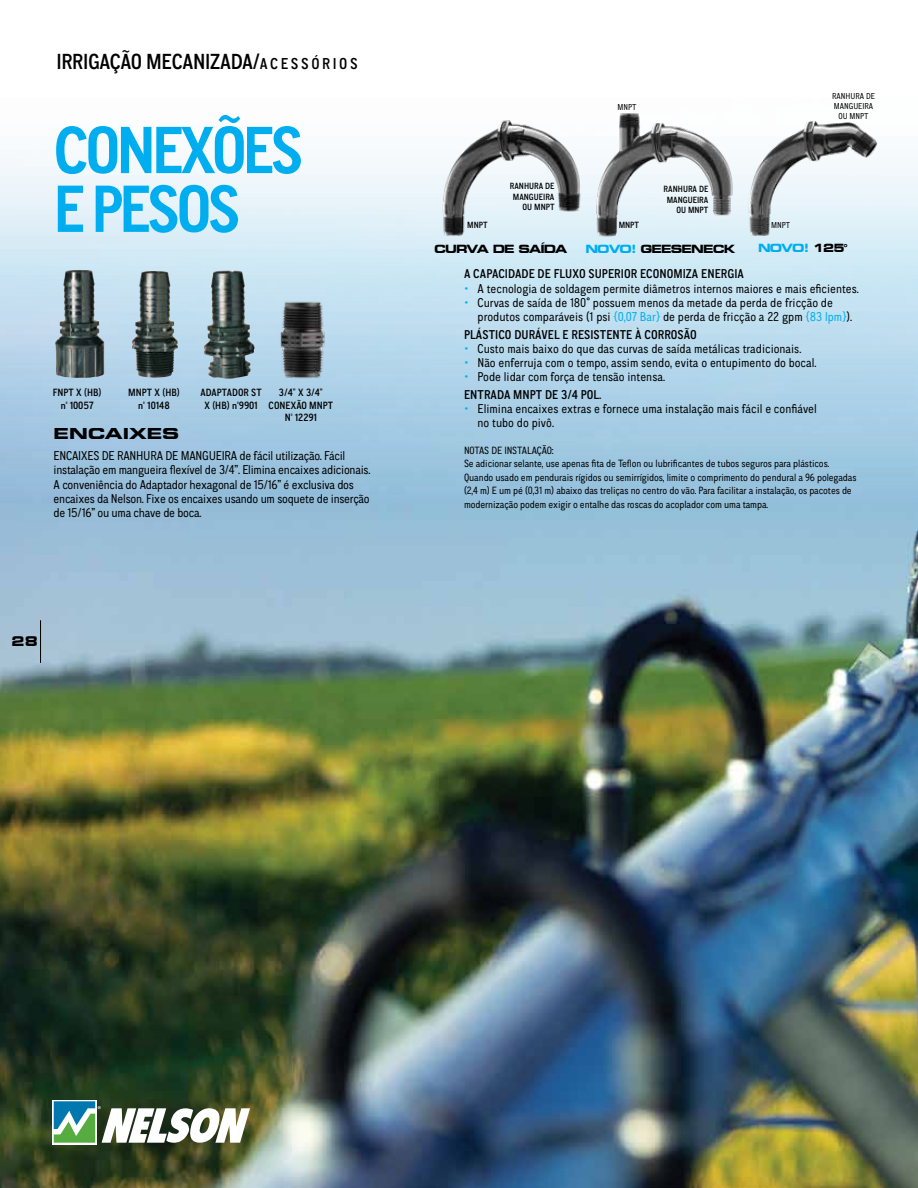
<style>
.page{position:relative;width:918px;height:1188px;background:#fff}
.page>*{position:absolute;margin:0;border:0;box-sizing:border-box;transform-origin:0 0}
.t1{font:700 66.45px/58.8px "CA Normal";letter-spacing:-.055em;color:#00aeef}
.t2{font:500 21.75px "CA Normal";letter-spacing:-.015em;color:#000}
.t3{font:700 expanded 15px "Square 721 BT";color:#000;scale:1.11 1}
.t4{font:700 expanded 13.35px "Square 721 BT";color:#000}
.t5{font:12.75px/14.2px "CA Normal";color:#000}
.t6{font:12.75px/14.2px "CA Normal";letter-spacing:-.02em;color:#000}
.t7{font:500 12.75px "CA Normal";letter-spacing:.005em;color:#000}
.t8{font:700 expanded 11.25px "Square 721 BT";letter-spacing:-.07em;color:#000}
.t9{font:700 expanded 11.25px "Square 721 BT";letter-spacing:-.07em;color:#00aeef}
.t10{font:10.5px/13.5px "CA Normal";letter-spacing:-.01em;color:#000}
.t11{font:500 10.5px/12.6px "CA Normal";letter-spacing:.005em;color:#000;text-align:center}
.t12{font:500 9px/10.8px "CA Normal";color:#000;text-align:right}
.t13{font:8.55px/10.4px "CA Normal";color:#000;text-align:center}
.s1{font-size:15.75px}
.s2{color:#000}
.s3{color:#00aeef}
</style>
<div class="page">
<img style="left:0;top:158px;width:918px;height:1030px">
<img style="left:132px;top:271px;width:46px;height:107px">
<img style="left:204px;top:270px;width:51px;height:109px">
<img style="left:55px;top:270px;width:49px;height:108px">
<img style="left:262px;top:289px;width:76px;height:97px">
<img style="left:439px;top:120px;width:146px;height:144px">
<img style="left:593px;top:113px;width:118px;height:125px">
<img style="left:711px;top:121px;width:207px;height:144px">
<hr style="left:40px;top:620px;width:1px;height:43px;background:#000">
<svg style="left:52px;top:1100px;width:45px;height:44px"></svg>
<svg style="left:54px;top:1101px;width:196px;height:42px"></svg>
<h2 class="t2" style="left:56px;top:47px;width:303px">IRRIGAÇÃO MECANIZADA/<span class="s1">A C E S S Ó R I O S</span></h2>
<h1 class="t1" style="left:53px;top:119px;width:251px">CONEXÕES<br>E PESOS</h1>
<p class="t11" style="left:53px;top:386px;width:50px">FNPT X (HB) nº 10057</p>
<p class="t11" style="left:201px;top:386px;width:63px">ADAPTADOR ST<br>X (HB) nº9901</p>
<p class="t11" style="left:269px;top:386px;width:66px">3/4" X 3/4"<br>CONEXÃO MNPT<br>Nº 12291</p>
<p class="t3" style="left:54px;top:425px;width:115px">ENCAIXES</p>
<p class="t6" style="left:54px;top:448px;width:318px">ENCAIXES DE RANHURA DE MANGUEIRA de fácil utilização. Fácil instalação em mangueira flexível de 3/4”. Elimina encaixes adicionais.<br>A conveniência do Adaptador hexagonal de 15/16” é exclusiva dos encaixes da Nelson. Fixe os encaixes usando um soquete de inserção de 15/16” ou uma chave de boca.</p>
<p class="t11" style="left:128px;top:386px;width:53px">MNPT X (HB) nº 10148</p>
<p class="t4" style="left:12px;top:634px;width:28px">28</p>
<p class="t13" style="left:618px;top:101px;width:20px">MNPT</p>
<p class="t12" style="left:510px;top:180px;width:46px">RANHURA DE<br>MANGUEIRA<br>OU MNPT</p>
<p class="t12" style="left:467px;top:219px;width:22px">MNPT</p>
<p class="t12" style="left:619px;top:219px;width:22px">MNPT</p>
<p class="t12" style="left:664px;top:183px;width:46px">RANHURA DE<br>MANGUEIRA<br>OU MNPT</p>
<p class="t13" style="left:771px;top:220px;width:20px">MNPT</p>
<p class="t13" style="left:832px;top:90px;width:44px">RANHURA DE<br>MANGUEIRA<br>OU MNPT</p>
<p class="t8" style="left:434px;top:242px;width:135px">CURVA DE SAÍDA</p>
<p class="t9" style="left:758px;top:241px;width:91px">NOVO! <span class="s2">125°</span></p>
<p class="t8" style="left:585px;top:242px;width:152px"><span class="s3">NOVO!</span> GEESENECK</p>
<p class="t7" style="left:464px;top:265px;width:282px">A CAPACIDADE DE FLUXO SUPERIOR ECONOMIZA ENERGIA</p>
<p class="t5" style="left:478px;top:281px;width:383px">A tecnologia de soldagem permite diâmetros internos maiores e mais eficientes.<br>Curvas de saída de 180° possuem menos da metade da perda de fricção de produtos comparáveis (1 psi <span class="s3">{0,07 Bar}</span> de perda de fricção a 22 gpm <span class="s3">{83 lpm}</span>).</p>
<p class="t7" style="left:464px;top:325px;width:234px">PLÁSTICO DURÁVEL E RESISTENTE À CORROSÃO</p>
<p class="t5" style="left:478px;top:341px;width:341px">Custo mais baixo do que das curvas de saída metálicas tradicionais.<br>Não enferruja com o tempo, assim sendo, evita o entupimento do bocal.<br>Pode lidar com força de tensão intensa.</p>
<p class="t7" style="left:464px;top:385px;width:139px">ENTRADA MNPT DE 3/4 POL.</p>
<p class="t5" style="left:478px;top:401px;width:341px">Elimina encaixes extras e fornece uma instalação mais fácil e confiável no tubo do pivô.</p>
<p class="t10" style="left:464px;top:443px;width:394px">NOTAS DE INSTALAÇÃO:<br>Se adicionar selante, use apenas fita de Teflon ou lubrificantes de tubos seguros para plásticos.<br>Quando usado em pendurais rígidos ou semirrígidos, limite o comprimento do pendural a 96 polegadas (2,4 m) E um pé (0,31 m) abaixo das treliças no centro do vão. Para facilitar a instalação, os pacotes de modernização podem exigir o entalhe das roscas do acoplador com uma tampa.</p>
</div>
